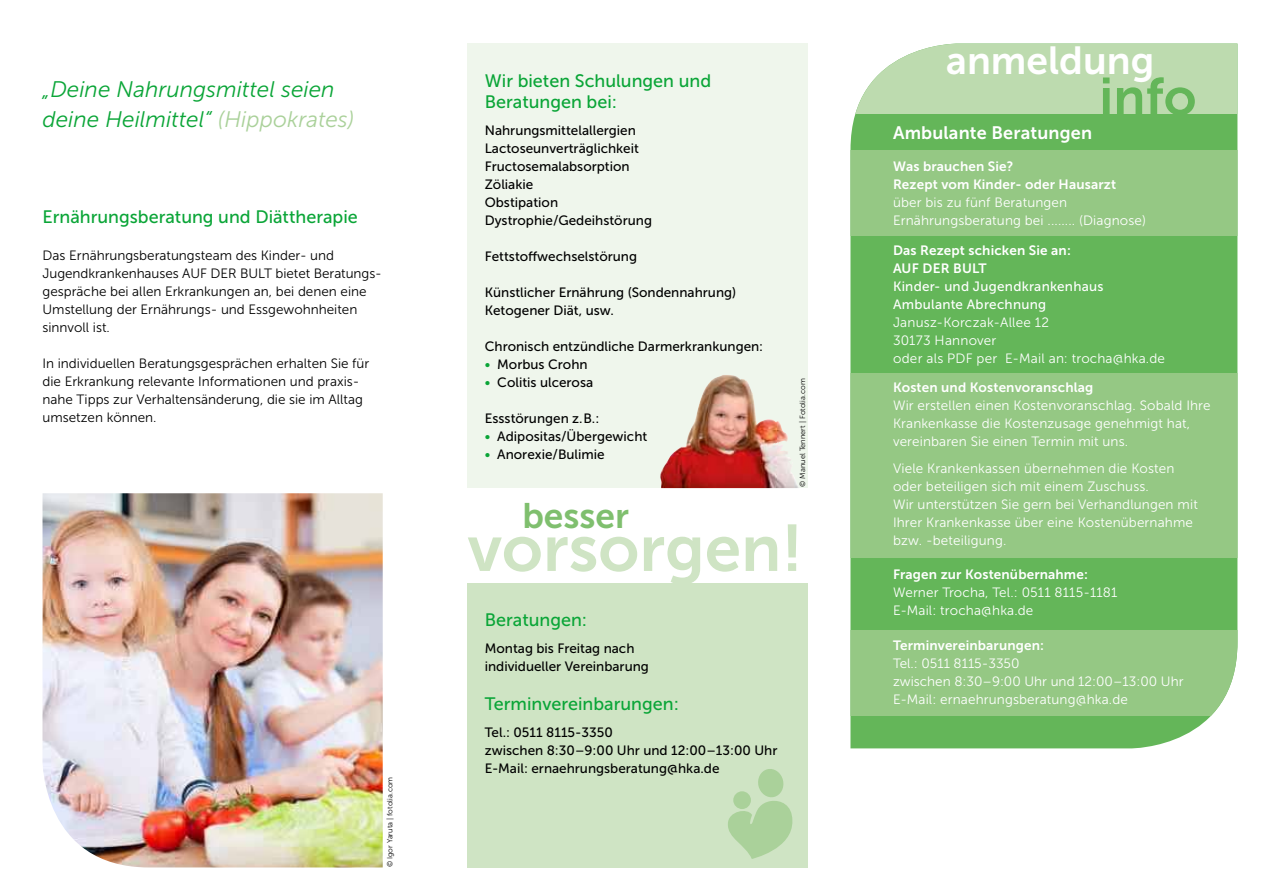
<style>
.page{position:relative;width:1263px;height:893px;background:#fff}
.page>*{position:absolute;margin:0;border:0;box-sizing:border-box;transform-origin:0 0}
.t1{font:65.55px "Museo Sans 700";color:#cfe4c4}
.t2{font:52.5px "Museo Sans 700";color:#64b659}
.t3{font:39px "Museo Sans 700";color:#fff}
.t4{font:35.4px "Museo Sans 700";color:#7fbf6e}
.t5{font:italic 22.5px/30px "Museo Sans 300";color:#0aa537}
.t6{font:18px/21px "Museo Sans 500";color:#0aa537}
.t7{font:18px "Museo Sans 700";letter-spacing:.01em;color:#fff}
.t8{font:13.5px/18px "Museo Sans 300";letter-spacing:.01em;color:#fff}
.t9{font:13.5px/18px "Museo Sans 500";color:#000}
.t10{font:13.5px/18px "Museo Sans 300";color:#000}
.t11{font:13.5px/18px "Museo Sans 700";letter-spacing:.01em;color:#fff}
.t12{font:13.5px/18px "Museo Sans 500";letter-spacing:.02em;color:#fff}
.t13{font:7.5px "Museo Sans 300";color:#000}
.s1{color:#aad19a}
.s2{color:#0aa537}
</style>
<div class="page">
<div style="left:850px;top:114px;width:387px;height:634px;background:#64b659"></div>
<div style="left:850px;top:150px;width:387px;height:86px;background:#95c884"></div>
<div style="left:850px;top:373px;width:387px;height:185px;background:#95c884"></div>
<div style="left:850px;top:44px;width:387px;height:70px;background:#bddbaf"></div>
<div style="left:850px;top:630px;width:387px;height:85px;background:#95c884"></div>
<div style="left:468px;top:44px;width:340px;height:444px;background:#eff6ec"></div>
<img style="left:43px;top:493px;width:340px;height:374px">
<img style="left:660px;top:375px;width:139px;height:113px">
<div style="left:468px;top:583px;width:340px;height:284px;background:#cfe4c4"></div>
<svg style="left:728px;top:769px;width:65px;height:90px"></svg>
<h3 class="t5" style="left:43px;top:74px;width:313px">„Deine Nahrungsmittel seien deine Heilmittel“ <span class="s1">(Hippokrates)</span></h3>
<h3 class="t6" style="left:43px;top:206px;width:317px">Ernährungsberatung und Diättherapie</h3>
<p class="t10" style="left:43px;top:246px;width:338px">Das Ernährungsberatungsteam des Kinder- und Jugendkrankenhauses AUF DER BULT bietet Beratungs&shy;gespräche bei allen Erkrankungen an, bei denen eine Umstellung der Ernährungs- und Essgewohnheiten sinnvoll ist.</p>
<p class="t10" style="left:43px;top:354px;width:328px">In individuellen Beratungsgesprächen erhalten Sie für die Erkrankung relevante Informationen und praxis&shy;nahe Tipps zur Verhaltensänderung, die sie im Alltag umsetzen können.</p>
<p class="t13" style="left:386px;top:867px;width:92px;rotate:-90deg">© Igor Yaruta | fotolia.com</p>
<h3 class="t6" style="left:485px;top:70px;width:228px">Wir bieten Schulungen und<br>Beratungen bei:</h3>
<p class="t9" style="left:485px;top:121px;width:169px">Nahrungsmittelallergien<br>Lactoseunverträglichkeit<br>Fructosemalabsorption<br>Zöliakie<br>Obstipation<br>Dystrophie/Gedeihstörung</p>
<p class="t9" style="left:485px;top:247px;width:154px">Fettstoffwechselstörung</p>
<p class="t9" style="left:485px;top:283px;width:253px">Künstlicher Ernährung (Sondennahrung)<br>Ketogener Diät, usw.</p>
<p class="t9" style="left:485px;top:337px;width:280px">Chronisch entzündliche Darmerkrankungen:</p>
<p class="t9" style="left:485px;top:355px;width:104px"><span class="s2">•</span> Morbus Crohn</p>
<p class="t9" style="left:485px;top:373px;width:110px"><span class="s2">•</span> Colitis ulcerosa</p>
<p class="t9" style="left:485px;top:409px;width:116px">Essstörungen z. B.:</p>
<p class="t9" style="left:485px;top:427px;width:164px"><span class="s2">•</span> Adipositas/Übergewicht</p>
<p class="t9" style="left:485px;top:445px;width:121px"><span class="s2">•</span> Anorexie/Bulimie</p>
<p class="t13" style="left:798px;top:487px;width:110px;rotate:-90deg">© Manuel Tennert | Fotolia.com</p>
<h3 class="t4" style="left:522px;top:496px;width:108px">besser</h3>
<h1 class="t1" style="left:468px;top:512px;width:337px">vorsorgen!</h1>
<h3 class="t6" style="left:485px;top:609px;width:104px">Beratungen:</h3>
<p class="t9" style="left:485px;top:639px;width:166px">Montag bis Freitag nach individueller Vereinbarung</p>
<h3 class="t6" style="left:485px;top:693px;width:196px">Terminvereinbarungen:</h3>
<p class="t9" style="left:485px;top:723px;width:294px">Tel.: 0511 8115-3350<br>zwischen 8:30–9:00 Uhr und 12:00–13:00 Uhr<br>E-Mail: ernaehrungsberatung@hka.de</p>
<h3 class="t3" style="left:946px;top:39px;width:210px">anmeldung</h3>
<h2 class="t2" style="left:1099px;top:67px;width:99px">info</h2>
<h3 class="t7" style="left:893px;top:122px;width:200px">Ambulante Beratungen</h3>
<p class="t11" style="left:893px;top:157px;width:225px">Was brauchen Sie?<br>Rezept vom Kinder- oder Hausarzt</p>
<p class="t8" style="left:893px;top:193px;width:254px">über bis zu fünf Beratungen<br>Ernährungsberatung bei ........ (Diagnose)</p>
<p class="t11" style="left:893px;top:242px;width:179px">Das Rezept schicken Sie an:<br>AUF DER BULT</p>
<p class="t12" style="left:893px;top:278px;width:212px">Kinder- und Jugendkrankenhaus<br>Ambulante Abrechnung</p>
<p class="t8" style="left:893px;top:314px;width:273px">Janusz-Korczak-Allee 12<br>30173 Hannover<br>oder als PDF per E-Mail an: trocha@hka.de</p>
<p class="t11" style="left:893px;top:379px;width:202px">Kosten und Kostenvoranschlag</p>
<p class="t8" style="left:893px;top:397px;width:319px">Wir erstellen einen Kostenvoranschlag. Sobald Ihre<br>Krankenkasse die Kostenzusage genehmigt hat, vereinbaren Sie einen Termin mit uns.</p>
<p class="t8" style="left:893px;top:460px;width:306px">Viele Krankenkassen übernehmen die Kosten oder beteiligen sich mit einem Zuschuss.<br>Wir unterstützen Sie gern bei Verhandlungen mit Ihrer Krankenkasse über eine Kostenübernahme bzw. -beteiligung.</p>
<p class="t11" style="left:893px;top:565px;width:196px">Fragen zur Kostenübernahme:</p>
<p class="t8" style="left:893px;top:583px;width:226px">Werner Trocha, Tel.: 0511 8115-1181<br>E-Mail: trocha@hka.de</p>
<p class="t11" style="left:893px;top:636px;width:152px">Terminvereinbarungen:</p>
<p class="t8" style="left:893px;top:654px;width:292px">Tel.: 0511 8115-3350<br>zwischen 8:30–9:00 Uhr und 12:00–13:00 Uhr<br>E-Mail: ernaehrungsberatung@hka.de</p>
</div>
